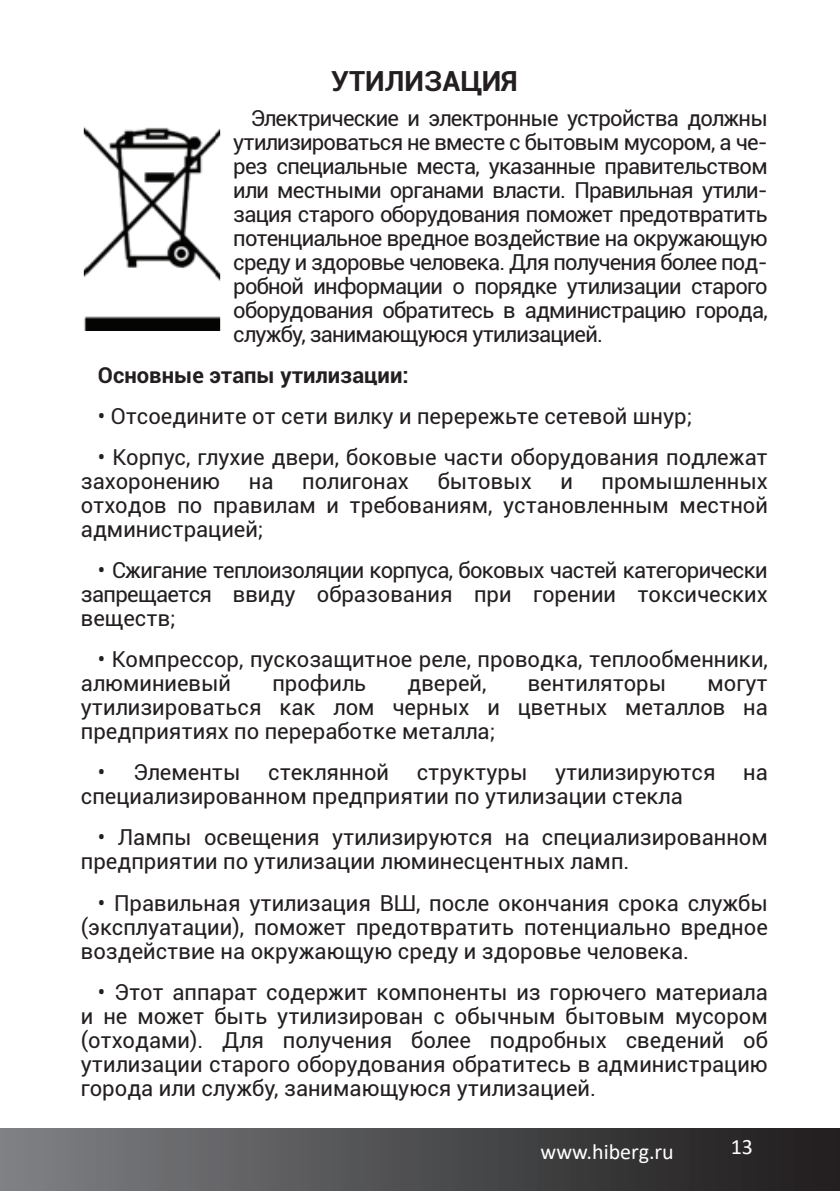
<style>
.page{position:relative;width:840px;height:1191px;background:#fff}
.page>*{position:absolute;margin:0;border:0;box-sizing:border-box;transform-origin:0 0}
.t1{font:700 28px "Roboto";color:#231f20}
.t2{font:22px/24px "Roboto";color:#231f20;text-align:justify}
.t3{font:700 22px "Roboto";color:#231f20}
.t4{font:22px "Calibri";color:#fff}
</style>
<div class="page">
<div style="left:0;top:1128px;width:839px;height:63px;background:linear-gradient(to right,#7e8184,#1e1b1c)"></div>
<img style="left:83px;top:126px;width:138px;height:204px">
<p class="t1" style="left:331px;top:61px;width:188px">УТИЛИЗАЦИЯ</p>
<p class="t2" style="left:233px;top:105px;width:535px;text-indent:17px">Электрические и электронные устройства должны утилизироваться не вместе с бытовым мусором, а че&shy;рез специальные места, указанные правительством или местными органами власти. Правильная утили&shy;зация старого оборудования поможет предотвратить потенциальное вредное воздействие на окружающую среду и здоровье человека. Для получения более под&shy;робной информации о порядке утилизации старого оборудования обратитесь в администрацию города, службу, занимающуюся утилизацией.</p>
<p class="t3" style="left:98px;top:360px;width:312px">Основные этапы утилизации:</p>
<p class="t2" style="left:98px;top:403px;width:595px">• Отсоедините от сети вилку и перережьте сетевой шнур;</p>
<p class="t2" style="left:81px;top:444px;width:688px;text-indent:17px">• Корпус, глухие двери, боковые части оборудования подлежат захоронению</p>
<p class="t2" style="left:249px;top:468px;width:26px">на</p>
<p class="t2" style="left:302px;top:468px;width:108px">полигонах</p>
<p class="t2" style="left:437px;top:468px;width:95px">бытовых</p>
<p class="t2" style="left:560px;top:468px;width:14px">и</p>
<p class="t2" style="left:81px;top:468px;width:688px;text-indent:520px">промышленных отходов по правилам и требованиям, установленным местной администрацией;</p>
<p class="t2" style="left:81px;top:557px;width:688px;text-indent:17px">• Сжигание теплоизоляции корпуса, боковых частей категорически запрещается ввиду образования при горении токсических веществ;</p>
<p class="t2" style="left:81px;top:647px;width:688px;text-indent:17px">• Компрессор, пускозащитное реле, проводка, теплообменники, алюминиевый</p>
<p class="t2" style="left:272px;top:671px;width:95px">профиль</p>
<p class="t2" style="left:407px;top:671px;width:80px">дверей,</p>
<p class="t2" style="left:527px;top:671px;width:140px">вентиляторы</p>
<p class="t2" style="left:81px;top:671px;width:688px;text-indent:626px">могут утилизироваться как лом черных и цветных металлов на предприятиях по переработке металла;</p>
<p class="t2" style="left:98px;top:760px;width:144px">• Элементы</p>
<p class="t2" style="left:268px;top:760px;width:122px">стеклянной</p>
<p class="t2" style="left:416px;top:760px;width:112px">структуры</p>
<p class="t2" style="left:555px;top:760px;width:162px">утилизируются</p>
<p class="t2" style="left:742px;top:760px;width:26px">на</p>
<p class="t2" style="left:81px;top:784px;width:603px">специализированном предприятии по утилизации стекла</p>
<p class="t2" style="left:81px;top:825px;width:688px;text-indent:17px">• Лампы освещения утилизируются на специализированном предприятии по утилизации люминесцентных ламп.</p>
<p class="t2" style="left:81px;top:890px;width:688px;text-indent:17px">• Правильная утилизация ВШ, после окончания срока службы (эксплуатации), поможет предотвратить потенциально вредное воздействие на окружающую среду и здоровье человека.</p>
<p class="t2" style="left:81px;top:979px;width:688px;text-indent:17px">• Этот аппарат содержит компоненты из горючего материала и не может быть утилизирован с обычным бытовым мусором (отходами). Для получения более подробных сведений об утилизации старого оборудования обратитесь в администрацию города или службу, занимающуюся утилизацией.</p>
<p class="t4" style="left:540px;top:1136px;width:135px">www.hiberg.ru</p>
<p class="t4" style="left:730px;top:1131px;width:24px">13</p>
</div>
